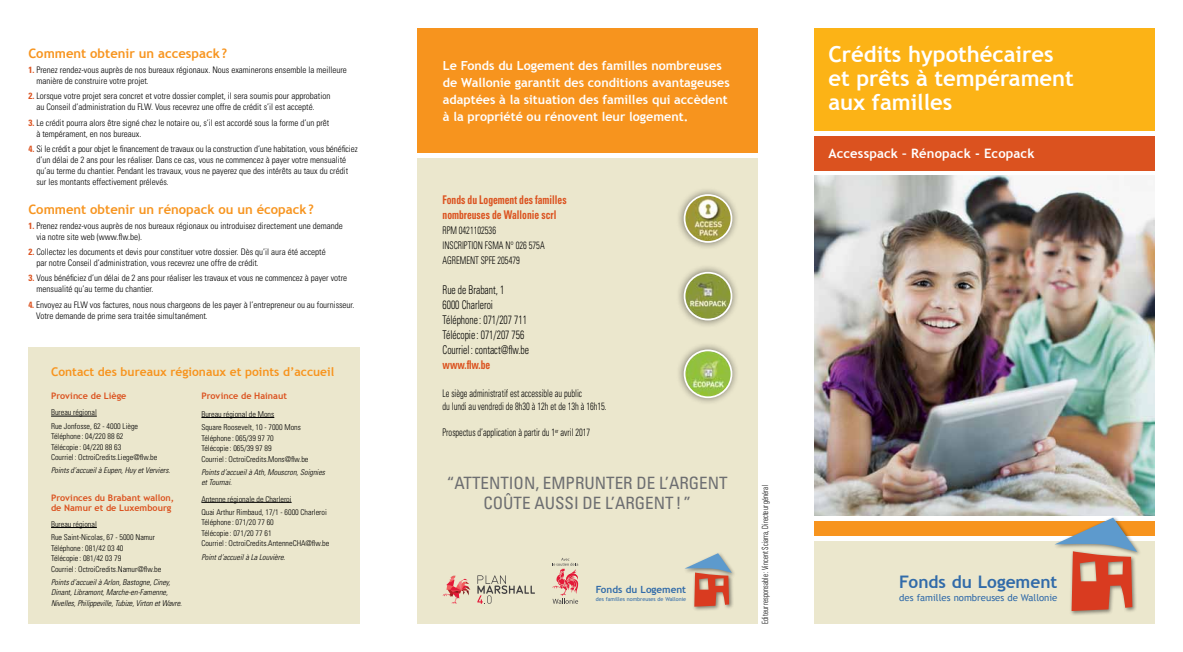
<style>
.page{position:relative;width:1183px;height:652px;background:#fff}
.page>*{position:absolute;margin:0;border:0;box-sizing:border-box;transform-origin:0 0}
.t1{font:700 22px/24px "Trebuchet MS";color:#fff}
.t2{font:700 17.3px "Trebuchet MS";color:#316ba9}
.t3{font:condensed 17px/20px "Univers LT Std";color:#6d6e71;text-align:center}
.t4{font:700 13px "Trebuchet MS";color:#f7941e}
.t5{font:700 13px "Trebuchet MS";letter-spacing:.01em;color:#fff}
.t6{font:700 12.5px/17px "Trebuchet MS";color:#fff}
.t7{font:300 condensed 12px/15px "Univers LT Std";color:#000;scale:.8 1}
.t8{font:700 condensed 12px/15px "Univers LT Std";color:#db521f;scale:.8 1}
.t9{font:700 12px "Trebuchet MS";color:#f7941e}
.t10{font:300 condensed 10.5px/15px "Univers LT Std";color:#000;scale:.8 1}
.t11{font:700 9.9px "Trebuchet MS";color:#316ba9}
.t12{font:9.5px "Trebuchet MS";color:#316ba9}
.t13{font:300 condensed 9px/11px "Univers LT Std";color:#000}
.t14{font:700 9px/10px "Trebuchet MS";color:#db521f}
.t15{font:300 condensed 8.5px "Univers LT Std";letter-spacing:.01em;color:#000;scale:.8 1}
.t16{font:300 condensed 8px/10.5px "Univers LT Std";color:#000}
.t17{font:italic 300 condensed 8px/10.5px "Univers LT Std";color:#000}
.t18{font:5.4px "Trebuchet MS";color:#316ba9}
.s1{font-weight:700;color:#db521f}
</style>
<div class="page">
<div style="left:417px;top:28px;width:340px;height:125px;background:#f7941e"></div>
<div style="left:417px;top:159px;width:340px;height:465px;background:#ebe7cd"></div>
<div style="left:692px;top:570px;width:42px;height:42px;background:#000;opacity:.45"></div>
<svg style="left:685px;top:553px;width:46px;height:54px"></svg>
<div style="left:676px;top:187px;width:63px;height:63px;background:#000;opacity:.5"></div>
<img style="left:684px;top:195px;width:47px;height:47px;border-radius:23px">
<div style="left:683px;top:194px;width:49px;height:49px;border:2px solid #fff;border-radius:50%"></div>
<div style="left:676px;top:264px;width:63px;height:64px;background:#000;opacity:.5"></div>
<img style="left:684px;top:273px;width:47px;height:47px;border-radius:23px">
<div style="left:683px;top:272px;width:49px;height:48px;border:2px solid #fff;border-radius:50%"></div>
<div style="left:676px;top:342px;width:63px;height:64px;background:#000;opacity:.5"></div>
<img style="left:684px;top:350px;width:47px;height:47px;border-radius:23px">
<div style="left:683px;top:349px;width:49px;height:49px;border:2px solid #fff;border-radius:50%"></div>
<div style="left:28px;top:348px;width:332px;height:276px;background:#ebe7cd"></div>
<hr style="left:51px;top:416px;width:46px;height:1px;background:#000">
<hr style="left:51px;top:527px;width:46px;height:1px;background:#000">
<hr style="left:201px;top:417px;width:73px;height:1px;background:#000">
<hr style="left:201px;top:502px;width:90px;height:1px;background:#000">
<div style="left:814px;top:28px;width:340px;height:102px;background:#fcb316"></div>
<div style="left:814px;top:522px;width:340px;height:14px;background:#f7941e"></div>
<div style="left:814px;top:136px;width:340px;height:34px;background:#db521f"></div>
<div style="left:814px;top:541px;width:340px;height:83px;background:#ebe7cd"></div>
<div style="left:1052px;top:516px;width:89px;height:41px;background:#000;opacity:.45"></div>
<div style="left:1069px;top:549px;width:68px;height:67px;background:#000;opacity:.45"></div>
<svg style="left:1054px;top:518px;width:82px;height:93px"></svg>
<img style="left:814px;top:176px;width:340px;height:340px">
<svg style="left:442px;top:575px;width:28px;height:29px"></svg>
<svg style="left:477px;top:575px;width:58px;height:29px"></svg>
<svg style="left:552px;top:558px;width:26px;height:46px"></svg>
<h3 class="t4" style="left:28px;top:45px;width:200px">Comment obtenir un accespack?</h3>
<p class="t13" style="left:36px;top:64px;width:312px;text-indent:-8px"><span class="s1">1.</span> Prenez rendez-vous auprès de nos bureaux régionaux. Nous examinerons ensemble la meilleure manière de construire votre projet.</p>
<p class="t13" style="left:36px;top:91px;width:295px;text-indent:-8px"><span class="s1">2.</span> Lorsque votre projet sera concret et votre dossier complet, il sera soumis pour approbation au Conseil d’administration du FLW. Vous recevrez une offre de crédit s’il est accepté.</p>
<p class="t13" style="left:36px;top:117px;width:294px;text-indent:-8px"><span class="s1">3.</span> Le crédit pourra alors être signé chez le notaire ou, s’il est accordé sous la forme d’un prêt à tempérament, en nos bureaux.</p>
<p class="t13" style="left:36px;top:143px;width:323px;text-indent:-8px"><span class="s1">4.</span> Si le crédit a pour objet le financement de travaux ou la construction d’une habitation, vous bénéficiez d’un délai de 2 ans pour les réaliser. Dans ce cas, vous ne commencez à payer votre mensualité qu’au terme du chantier. Pendant les travaux, vous ne payerez que des intérêts au taux du crédit sur les montants effectivement prélevés.</p>
<h3 class="t4" style="left:28px;top:201px;width:287px">Comment obtenir un rénopack ou un écopack?</h3>
<p class="t13" style="left:36px;top:220px;width:308px;text-indent:-8px"><span class="s1">1.</span> Prenez rendez-vous auprès de nos bureaux régionaux ou introduisez directement une demande via notre site web (www.flw.be).</p>
<p class="t13" style="left:36px;top:246px;width:291px;text-indent:-8px"><span class="s1">2.</span> Collectez les documents et devis pour constituer votre dossier. Dès qu’il aura été accepté par notre Conseil d’administration, vous recevrez une offre de crédit.</p>
<p class="t13" style="left:37px;top:273px;width:312px;text-indent:-8px"><span class="s1">3.</span> Vous bénéficiez d’un délai de 2 ans pour réaliser les travaux et vous ne commencez à payer votre mensualité qu’au terme du chantier.</p>
<p class="t13" style="left:36px;top:299px;width:319px;text-indent:-8px"><span class="s1">4.</span> Envoyez au FLW vos factures, nous nous chargeons de les payer à l’entrepreneur ou au fournisseur.<br>Votre demande de prime sera traitée simultanément.</p>
<h3 class="t9" style="left:51px;top:364px;width:284px">Contact des bureaux régionaux et points d’accueil</h3>
<p class="t14" style="left:51px;top:391px;width:77px">Province de Liège</p>
<p class="t16" style="left:51px;top:406px;width:89px;line-height:13.3px">Bureau régional<br>Rue Jonfosse, 62 - 4000 Liège</p>
<p class="t16" style="left:51px;top:431px;width:108px">Téléphone : 04/220 88 62<br>Télécopie : 04/220 88 63<br>Courriel : OctroiCredits.Liege@flw.be</p>
<p class="t17" style="left:51px;top:465px;width:121px">Points d’accueil à Eupen, Huy et Verviers.</p>
<p class="t14" style="left:51px;top:492px;width:125px">Provinces du Brabant wallon, de Namur et de Luxembourg</p>
<p class="t16" style="left:51px;top:517px;width:105px;line-height:13.3px">Bureau régional<br>Rue Saint-Nicolas, 67 - 5000 Namur</p>
<p class="t16" style="left:51px;top:542px;width:112px">Téléphone : 081/42 03 40<br>Télécopie : 081/42 03 79<br>Courriel : OctroiCredits.Namur@flw.be</p>
<p class="t17" style="left:51px;top:577px;width:132px">Points d’accueil à Arlon, Bastogne, Ciney,<br>Dinant, Libramont, Marche-en-Famenne,<br>Nivelles, Philippeville, Tubize, Virton et Wavre.</p>
<p class="t14" style="left:201px;top:391px;width:87px">Province de Hainaut</p>
<p class="t16" style="left:201px;top:407px;width:101px;line-height:13.3px">Bureau régional de Mons<br>Square Roosevelt, 10 - 7000 Mons</p>
<p class="t16" style="left:201px;top:432px;width:108px">Téléphone : 065/39 97 70<br>Télécopie : 065/39 97 89<br>Courriel : OctroiCredits.Mons@flw.be</p>
<p class="t17" style="left:201px;top:467px;width:125px">Points d’accueil à Ath, Mouscron, Soignies et Tournai.</p>
<p class="t16" style="left:201px;top:492px;width:127px;line-height:13.3px">Antenne régionale de Charleroi<br>Quai Arthur Rimbaud, 17/1 - 6000 Charleroi</p>
<p class="t16" style="left:201px;top:517px;width:129px">Téléphone : 071/20 77 60<br>Télécopie : 071/20 77 61<br>Courriel : OctroiCredits.AntenneCHA@flw.be</p>
<p class="t17" style="left:201px;top:552px;width:85px">Point d’accueil à La Louvière.</p>
<h3 class="t6" style="left:443px;top:57px;width:288px">Le Fonds du Logement des familles nombreuses de Wallonie garantit des conditions avantageuses adaptées à la situation des familles qui accèdent à la propriété ou rénovent leur logement.</h3>
<h3 class="t8" style="left:442px;top:192px;width:156px">Fonds du Logement des familles nombreuses de Wallonie scrl</h3>
<p class="t10" style="left:442px;top:223px;width:129px">RPM 0421102536<br>INSCRIPTION FSMA N° 026 575A<br>Agrement</p>
<p class="t10" style="left:480px;top:253px;width:50px">SPFE 205479</p>
<h3 class="t7" style="left:442px;top:283px;width:110px">Rue de Brabant, 1<br>6000 Charleroi<br>Téléphone : 071/207 711<br>Télécopie : 071/207 756<br>Courriel : contact@flw.be</h3>
<h3 class="t8" style="left:442px;top:357px;width:61px">www.flw.be</h3>
<p class="t10" style="left:442px;top:387px;width:207px;line-height:13px">Le siège administratif est accessible au public<br>du lundi au vendredi de 8h30 à 12h et de 13h à 16h15.</p>
<p class="t10" style="left:442px;top:425px;width:186px">Prospectus d’application à partir du 1<sup>er</sup> avril 2017</p>
<h3 class="t3" style="left:446px;top:472px;width:282px">“ATTENTION, EMPRUNTER DE L’ARGENT<br>COÛTE AUSSI DE L’ARGENT! ”</h3>
<p class="t11" style="left:595px;top:584px;width:92px">Fonds du Logement</p>
<p class="t18" style="left:595px;top:596px;width:92px">des familles nombreuses de Wallonie</p>
<p class="t15" style="left:760px;top:624px;width:175px;rotate:-90deg">Editeur responsable : Vincent Sciarra, Directeur général</p>
<h1 class="t1" style="left:828px;top:42px;width:247px">Crédits hypothécaires et prêts à tempérament aux familles</h1>
<h3 class="t5" style="left:828px;top:145px;width:207px">Accesspack – Rénopack - Ecopack</h3>
<h2 class="t2" style="left:899px;top:571px;width:160px">Fonds du Logement</h2>
<p class="t12" style="left:899px;top:592px;width:160px">des familles nombreuses de Wallonie</p>
</div>
